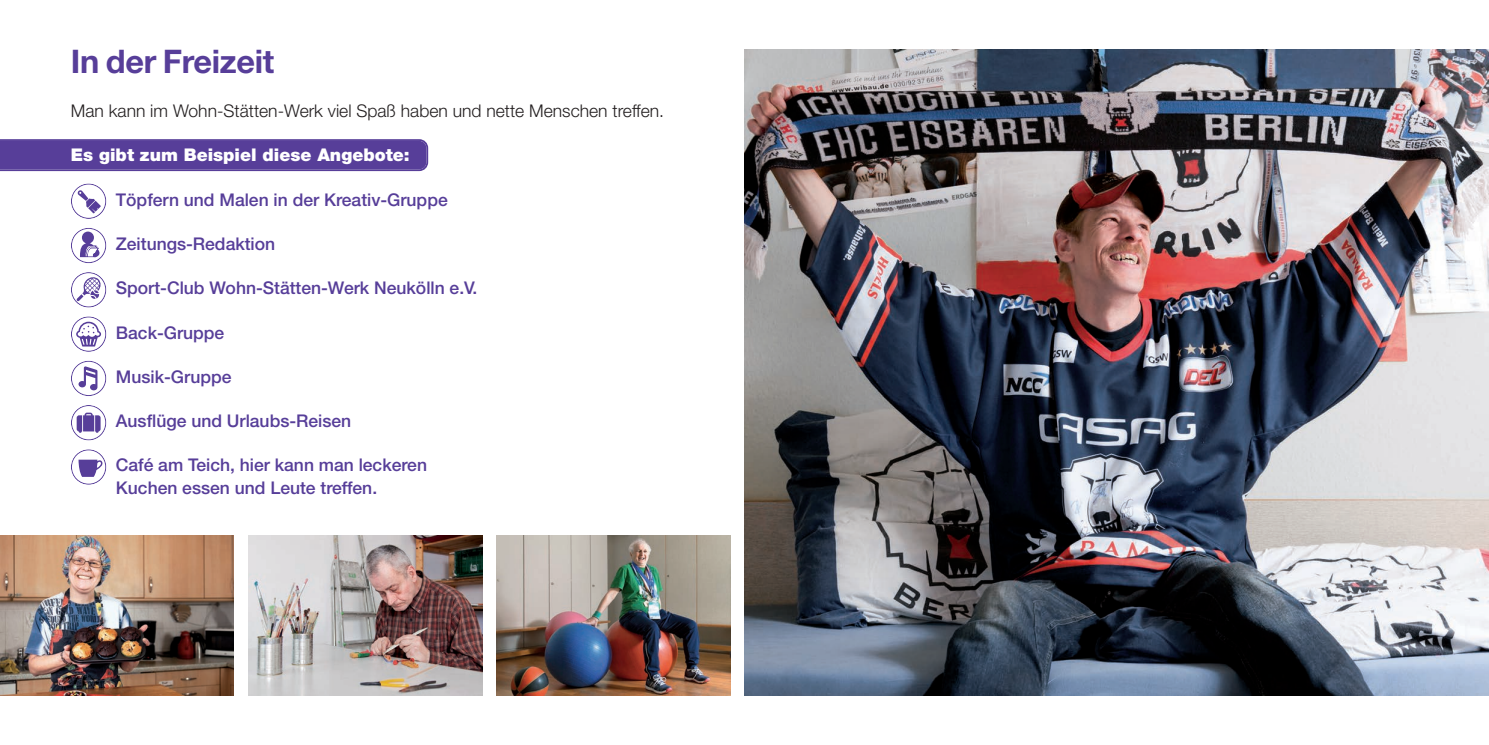
<style>
.page{position:relative;width:1489px;height:745px;background:#fff}
.page>*{position:absolute;margin:0;border:0;box-sizing:border-box;transform-origin:0 0}
.t1{font:700 32.5px "Helvetica Neue";letter-spacing:-.01em;color:#573e99}
.t2{font:500 17.5px/22.1px "Helvetica Neue";color:#573e99}
.t3{font:300 17.5px "Helvetica Neue";color:#231f20}
.t4{font:900 17.5px "Helvetica Neue";color:#fff}
</style>
<div class="page">
<svg style="left:0;top:139px;width:428px;height:32px;background:#59419a"></svg>
<img style="left:0;top:535px;width:234px;height:159px">
<img style="left:248px;top:535px;width:234px;height:159px">
<img style="left:496px;top:535px;width:234px;height:159px">
<img style="left:744px;top:50px;width:744px;height:644px">
<svg style="left:71px;top:272px;width:35px;height:35px"></svg>
<svg style="left:71px;top:316px;width:35px;height:35px"></svg>
<svg style="left:71px;top:360px;width:35px;height:36px"></svg>
<svg style="left:71px;top:405px;width:35px;height:35px"></svg>
<svg style="left:71px;top:449px;width:35px;height:35px"></svg>
<svg style="left:71px;top:183px;width:35px;height:36px"></svg>
<svg style="left:71px;top:228px;width:35px;height:35px"></svg>
<h1 class="t1" style="left:71px;top:41px;width:205px">In der Freizeit</h1>
<p class="t3" style="left:71px;top:100px;width:594px">Man kann im Wohn-Stätten-Werk viel Spaß haben und nette Menschen treffen.</p>
<p class="t4" style="left:71px;top:144px;width:340px">Es gibt zum Beispiel diese Angebote:</p>
<p class="t2" style="left:116px;top:188px;width:333px">Töpfern und Malen in der Kreativ-Gruppe</p>
<p class="t2" style="left:116px;top:232px;width:161px">Zeitungs-Redaktion</p>
<p class="t2" style="left:116px;top:276px;width:363px">Sport-Club Wohn-Stätten-Werk Neukölln e.V.</p>
<p class="t2" style="left:116px;top:321px;width:110px">Back-Gruppe</p>
<p class="t2" style="left:116px;top:365px;width:117px">Musik-Gruppe</p>
<p class="t2" style="left:116px;top:409px;width:237px">Ausflüge und Urlaubs-Reisen</p>
<p class="t2" style="left:116px;top:453px;width:312px">Café am Teich, hier kann man leckeren<br>Kuchen essen und Leute treffen.</p>
</div>
